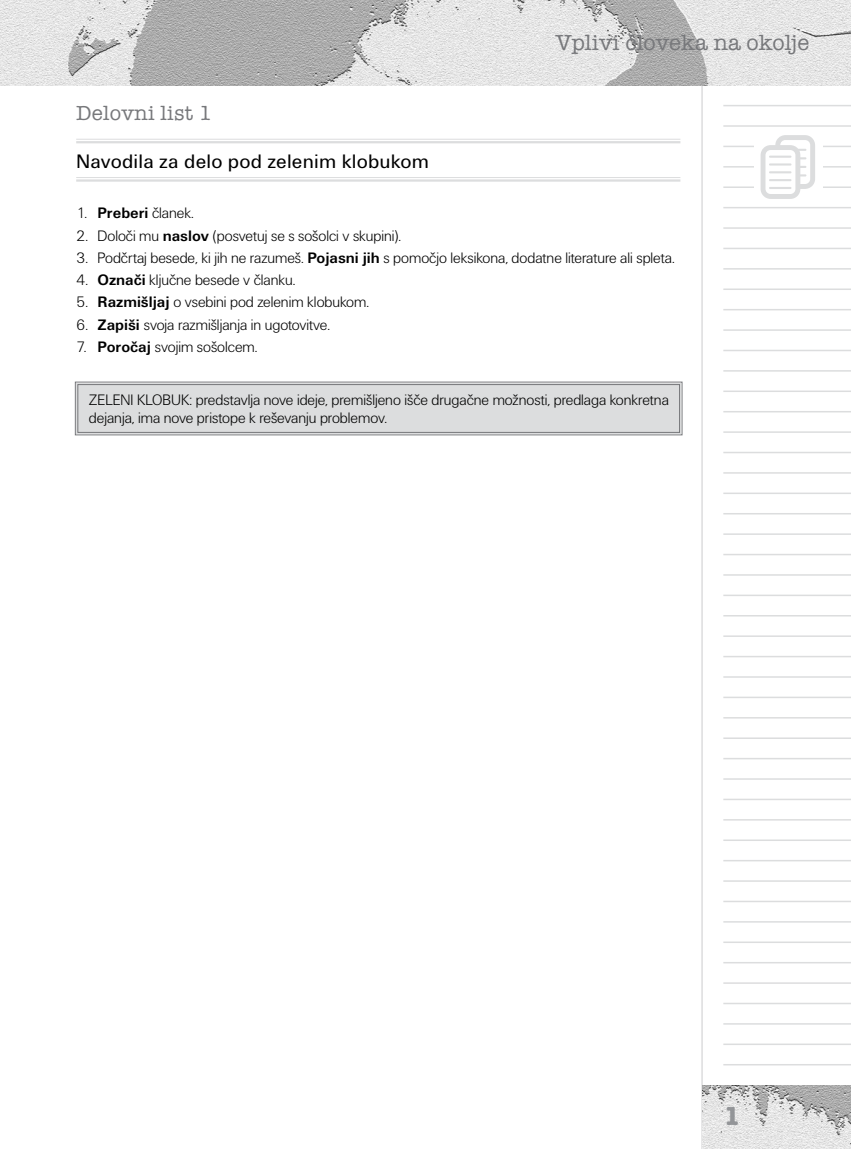
<style>
.page{position:relative;width:851px;height:1149px;background:#fff}
.page>*{position:absolute;margin:0;border:0;box-sizing:border-box;transform-origin:0 0}
.t1{font:700 27px "American Typ Itc DEE";color:#939598}
.t2{font:500 22.5px "American Typ Itc DEE";color:#77787b}
.t3{font:500 21px "American Typ Itc DEE";letter-spacing:.01em;color:#77787b}
.t4{font:20.25px "Unitus TEE";letter-spacing:.01em;color:#000}
.t5{font:15.75px/18px "Unitus DEE Ligh";color:#000}
.s1{font-family:"Unitus TEE";font-weight:700}
</style>
<div class="page">
<svg style="left:701px;top:85px;width:149px;height:1063px"></svg>
<hr style="left:723px;top:125px;width:127px;height:2px;background:#dcddde">
<hr style="left:723px;top:146px;width:127px;height:1px;background:#dcddde">
<hr style="left:723px;top:166px;width:127px;height:1px;background:#dcddde">
<hr style="left:723px;top:186px;width:127px;height:2px;background:#dcddde">
<hr style="left:723px;top:207px;width:127px;height:1px;background:#dcddde">
<div style="left:754px;top:133px;width:68px;height:68px;background:#fff"></div>
<img style="left:702px;top:1084px;width:148px;height:64px">
<hr style="left:723px;top:105px;width:127px;height:1px;background:#dcddde">
<hr style="left:723px;top:227px;width:127px;height:2px;background:#dcddde">
<hr style="left:723px;top:247px;width:127px;height:2px;background:#dcddde">
<hr style="left:723px;top:268px;width:127px;height:1px;background:#dcddde">
<hr style="left:723px;top:288px;width:127px;height:2px;background:#dcddde">
<hr style="left:723px;top:309px;width:127px;height:1px;background:#dcddde">
<hr style="left:723px;top:329px;width:127px;height:2px;background:#dcddde">
<hr style="left:723px;top:349px;width:127px;height:2px;background:#dcddde">
<hr style="left:723px;top:370px;width:127px;height:1px;background:#dcddde">
<hr style="left:723px;top:390px;width:127px;height:2px;background:#dcddde">
<hr style="left:723px;top:411px;width:127px;height:1px;background:#dcddde">
<hr style="left:723px;top:431px;width:127px;height:2px;background:#dcddde">
<hr style="left:723px;top:451px;width:127px;height:2px;background:#dcddde">
<hr style="left:723px;top:472px;width:127px;height:1px;background:#dcddde">
<hr style="left:723px;top:492px;width:127px;height:2px;background:#dcddde">
<hr style="left:723px;top:513px;width:127px;height:1px;background:#dcddde">
<hr style="left:723px;top:533px;width:127px;height:1px;background:#dcddde">
<hr style="left:723px;top:553px;width:127px;height:2px;background:#dcddde">
<hr style="left:723px;top:574px;width:127px;height:1px;background:#dcddde">
<hr style="left:723px;top:594px;width:127px;height:2px;background:#dcddde">
<hr style="left:723px;top:615px;width:127px;height:1px;background:#dcddde">
<hr style="left:723px;top:635px;width:127px;height:1px;background:#dcddde">
<hr style="left:723px;top:655px;width:127px;height:2px;background:#dcddde">
<hr style="left:723px;top:676px;width:127px;height:1px;background:#dcddde">
<hr style="left:723px;top:696px;width:127px;height:2px;background:#dcddde">
<hr style="left:723px;top:716px;width:127px;height:2px;background:#dcddde">
<hr style="left:723px;top:737px;width:127px;height:1px;background:#dcddde">
<hr style="left:723px;top:757px;width:127px;height:2px;background:#dcddde">
<hr style="left:723px;top:778px;width:127px;height:1px;background:#dcddde">
<hr style="left:723px;top:798px;width:127px;height:2px;background:#dcddde">
<hr style="left:723px;top:818px;width:127px;height:2px;background:#dcddde">
<hr style="left:723px;top:839px;width:127px;height:1px;background:#dcddde">
<hr style="left:723px;top:859px;width:127px;height:2px;background:#dcddde">
<hr style="left:723px;top:880px;width:127px;height:1px;background:#dcddde">
<hr style="left:723px;top:900px;width:127px;height:1px;background:#dcddde">
<hr style="left:723px;top:920px;width:127px;height:2px;background:#dcddde">
<hr style="left:723px;top:941px;width:127px;height:1px;background:#dcddde">
<hr style="left:723px;top:961px;width:127px;height:2px;background:#dcddde">
<hr style="left:723px;top:982px;width:127px;height:1px;background:#dcddde">
<hr style="left:723px;top:1002px;width:127px;height:1px;background:#dcddde">
<hr style="left:723px;top:1022px;width:127px;height:2px;background:#dcddde">
<hr style="left:723px;top:1043px;width:127px;height:1px;background:#dcddde">
<hr style="left:723px;top:1063px;width:127px;height:2px;background:#dcddde">
<img style="left:0;top:0;width:850px;height:85px">
<svg style="left:760px;top:135px;width:55px;height:64px"></svg>
<hr style="left:768px;top:155px;width:23px;height:3px;background:#dcddde">
<hr style="left:768px;top:163px;width:23px;height:2px;background:#dcddde">
<hr style="left:768px;top:171px;width:23px;height:2px;background:#dcddde">
<hr style="left:768px;top:179px;width:23px;height:2px;background:#dcddde">
<hr style="left:768px;top:187px;width:23px;height:2px;background:#dcddde">
<svg style="left:75px;top:381px;width:607px;height:54px;background:#d7d8d9"></svg>
<div style="left:78px;top:384px;width:601px;height:48px;border:1px solid #77787b"></div>
<hr style="left:76px;top:139px;width:604px;height:1px;background:#dcddde">
<hr style="left:76px;top:141px;width:604px;height:2px;background:#dcddde">
<hr style="left:76px;top:177px;width:604px;height:1px;background:#dcddde">
<hr style="left:76px;top:179px;width:604px;height:3px;background:#dcddde">
<h2 class="t2" style="left:555px;top:30px;width:255px">Vplivi človeka na okolje</h2>
<h3 class="t3" style="left:76px;top:102px;width:137px">Delovni list 1</h3>
<p class="t4" style="left:76px;top:150px;width:354px">Navodila za delo pod zelenim klobukom</p>
<p class="t5" style="left:76px;top:204px;width:119px">1. <span class="s1">Preberi</span> članek.</p>
<p class="t5" style="left:76px;top:226px;width:326px">2. Določi mu <span class="s1">naslov</span> (posvetuj se s sošolci v skupini).</p>
<p class="t5" style="left:76px;top:249px;width:600px">3. Podčrtaj besede, ki jih ne razumeš. <span class="s1">Pojasni jih</span> s pomočjo leksikona, dodatne literature ali spleta.</p>
<p class="t5" style="left:76px;top:271px;width:221px">4. <span class="s1">Označi</span> ključne besede v članku.</p>
<p class="t5" style="left:76px;top:293px;width:294px">5. <span class="s1">Razmišljaj</span> o vsebini pod zelenim klobukom.</p>
<p class="t5" style="left:76px;top:315px;width:255px">6. <span class="s1">Zapiši</span> svoja razmišljanja in ugotovitve.</p>
<p class="t5" style="left:76px;top:338px;width:183px">7. <span class="s1">Poročaj</span> svojim sošolcem.</p>
<p class="t5" style="left:89px;top:391px;width:581px">ZELENI KLOBUK: predstavlja nove ideje, premišljeno išče drugačne možnosti, predlaga konkretna dejanja, ima nove pristope k reševanju problemov.</p>
<h1 class="t1" style="left:723px;top:1099px;width:18px">1</h1>
</div>
